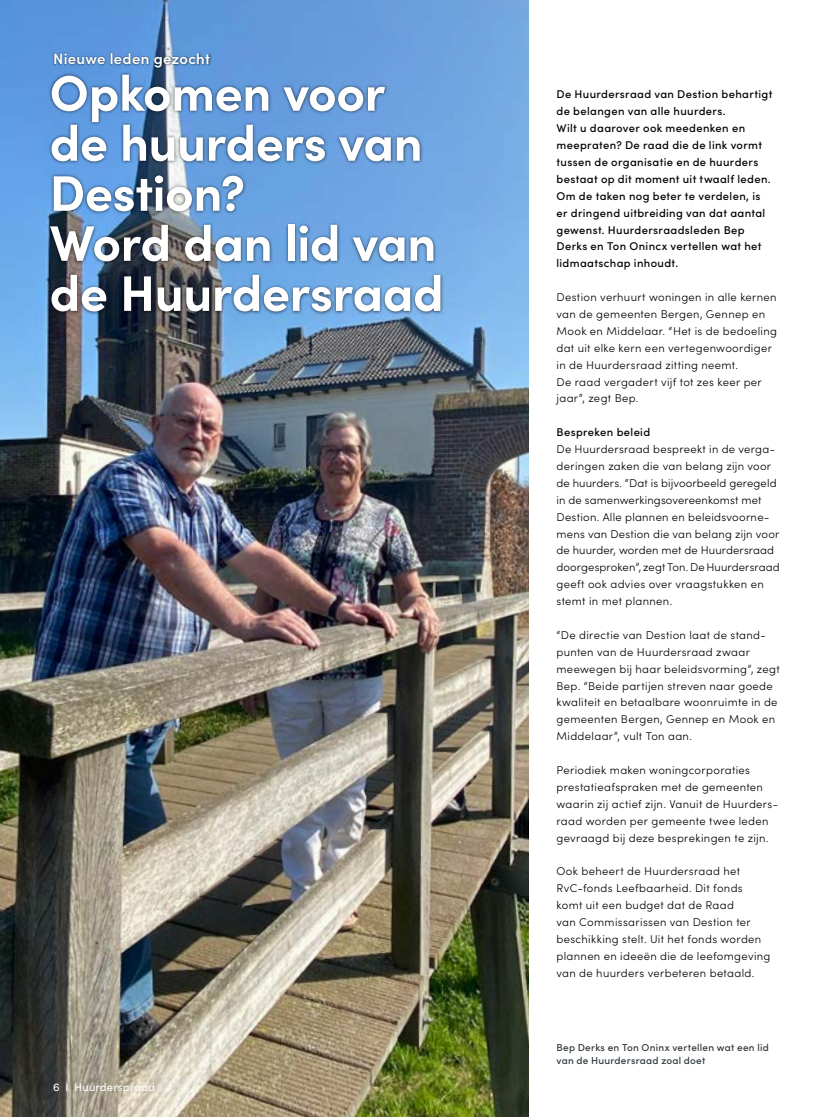
<style>
.page{position:relative;width:833px;height:1117px;background:#fff}
.page>*{position:absolute;margin:0;border:0;box-sizing:border-box;transform-origin:0 0}
.t1{font:700 50px/50px "Sofia Pro";letter-spacing:-.01em;color:#fff}
.t2{font:600 15px "Sofia Pro";letter-spacing:.02em;color:#fff}
.t3{font:300 11.25px/16.9px "Sofia Pro";letter-spacing:.03em;color:#000}
.t4{font:500 11.25px/16.9px "Sofia Pro";letter-spacing:.03em;color:#000}
.t5{font:11.25px "Sofia Pro";letter-spacing:.01em;color:#fff}
.t6{font:500 10px/12.5px "Sofia Pro";letter-spacing:.025em;color:#2d373b}
</style>
<div class="page">
<img style="left:0;top:0;width:528px;height:1116px">
<div style="left:53px;top:52px;width:159px;height:17px;background:#000;opacity:.7"></div>
<div style="left:47px;top:71px;width:397px;height:243px;background:#000;opacity:.7"></div>
<h2 class="t2" style="left:53px;top:47px;width:159px">Nieuwe leden gezocht</h2>
<h1 class="t1" style="left:50px;top:64px;width:395px">Opkomen voor de huurders van<br>Destion?<br>Word dan lid van de Huurdersraad</h1>
<p class="t5" style="left:53px;top:1078px;width:103px">6 I Huurderspraad</p>
<p class="t4" style="left:556px;top:85px;width:217px">De Huurdersraad van Destion behartigt de belangen van alle huurders.<br>Wilt u daarover ook meedenken en meepraten? De raad die de link vormt tussen de organisatie en de huurders bestaat op dit moment uit twaalf leden.<br>Om de taken nog beter te verdelen, is er dringend uitbreiding van dat aantal gewenst. Huurdersraadsleden Bep Derks en Ton Onincx vertellen wat het lidmaatschap inhoudt.</p>
<p class="t3" style="left:556px;top:288px;width:222px">Destion verhuurt woningen in alle kernen van de gemeenten Bergen, Gennep en Mook en Middelaar. “Het is de bedoeling dat uit elke kern een vertegenwoordiger in de Huurdersraad zitting neemt.<br>De raad vergadert vijf tot zes keer per jaar”, zegt Bep.</p>
<p class="t4" style="left:556px;top:423px;width:95px">Bespreken beleid</p>
<p class="t3" style="left:556px;top:440px;width:225px">De Huurdersraad bespreekt in de verga&shy;deringen zaken die van belang zijn voor de huurders. “Dat is bijvoorbeeld geregeld in de samenwerkingsovereenkomst met Destion. Alle plannen en beleidsvoorne&shy;mens van Destion die van belang zijn voor de huurder, worden met de Huurdersraad doorgesproken”, zegt Ton. De Huurdersraad geeft ook advies over vraagstukken en stemt in met plannen.</p>
<p class="t3" style="left:556px;top:625px;width:225px">“De directie van Destion laat de stand&shy;punten van de Huurdersraad zwaar meewegen bij haar beleidsvorming”, zegt Bep. “Beide partijen streven naar goede kwaliteit en betaalbare woonruimte in de gemeenten Bergen, Gennep en Mook en Middelaar”, vult Ton aan.</p>
<p class="t3" style="left:556px;top:760px;width:223px">Periodiek maken woningcorporaties prestatieafspraken met de gemeenten waarin zij actief zijn. Vanuit de Huurders&shy;raad worden per gemeente twee leden gevraagd bij deze besprekingen te zijn.</p>
<p class="t3" style="left:556px;top:862px;width:215px">Ook beheert de Huurdersraad het RvC-fonds Leefbaarheid. Dit fonds komt uit een budget dat de Raad<br>van Commissarissen van Destion ter beschikking stelt. Uit het fonds worden plannen en ideeën die de leefomgeving van de huurders verbeteren betaald.</p>
<p class="t6" style="left:556px;top:1040px;width:214px">Bep Derks en Ton Oninx vertellen wat een lid van de Huurdersraad zoal doet</p>
</div>
